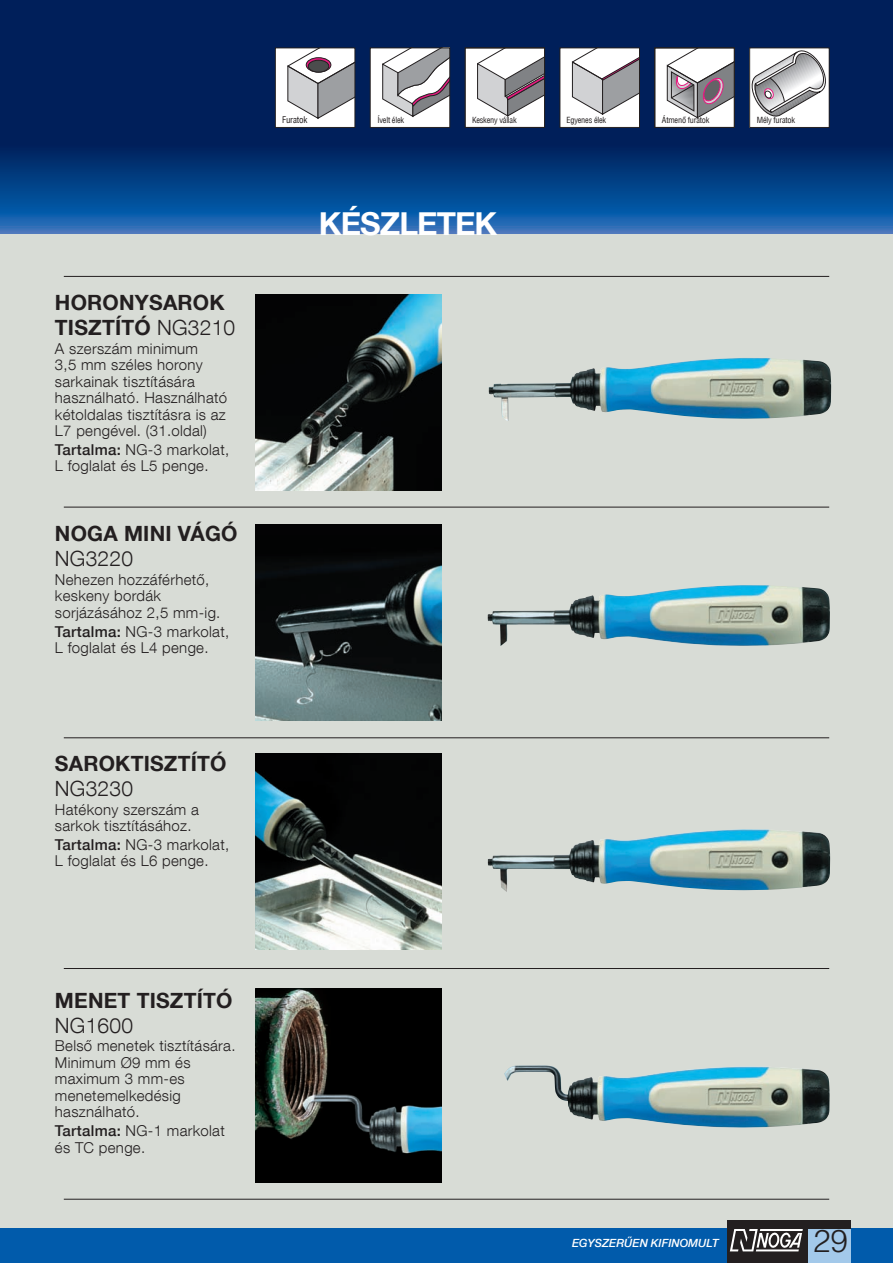
<style>
.page{position:relative;width:893px;height:1263px;background:#d8dcd6}
.page>*{position:absolute;margin:0;border:0;box-sizing:border-box;transform-origin:0 0}
.Szerszámcsoport{font:700 31.65px "Helvetica Neue LT Com";letter-spacing:-.03em;color:#fff}
.t1{font:300 31.5px "Helvetica LT Std";color:#231f20}
.Szerszámcsoport-2{font:700 21px/25.2px "Helvetica Neue LT Com";letter-spacing:.01em;color:#231f20}
.Szerszámcsoport-3{font:300 21px "Helvetica Neue LT Com";letter-spacing:.01em;color:#231f20}
.Szerszámcsoport-4{font:300 15px/16.5px "Helvetica Neue LT Com";letter-spacing:.02em;color:#231f20}
.SIMPLY_SOPHISTICATED{font:italic 500 11.25px "Helvetica Neue LT Com";color:#fff}
.t2{font:condensed 9px "H Helvetica";letter-spacing:-.025em;color:#231f20}
.t3{font:condensed 8.25px "H Helvetica";letter-spacing:-.025em;color:#231f20}
.s1{font-weight:300}
.s2{font-weight:500}
</style>
<div class="page">
<div style="left:0;top:0;width:893px;height:145px;background:#001f5a"></div>
<div style="left:0;top:144px;width:893px;height:69px;background:linear-gradient(to bottom,#00205a,#015aa8)"></div>
<div style="left:0;top:212px;width:893px;height:22px;background:linear-gradient(to bottom,#005aab,#4b77bc)"></div>
<div style="left:0;top:1229px;width:893px;height:34px;background:#015bab"></div>
<div style="left:727px;top:1220px;width:123px;height:43px;background:#231f20"></div>
<div style="left:808px;top:1229px;width:42px;height:34px;background:#a3c9ea"></div>
<hr style="left:760px;top:1229px;width:43px;height:2px;background:#fff">
<svg style="left:730px;top:1229px;width:72px;height:22px"></svg>
<div style="left:465px;top:48px;width:80px;height:79px;background:#fff"></div>
<svg style="left:477px;top:50px;width:66px;height:66px"></svg>
<div style="left:465px;top:48px;width:80px;height:80px;border:1px solid #231f20"></div>
<div style="left:655px;top:48px;width:79px;height:79px;background:#fff"></div>
<svg style="left:667px;top:50px;width:65px;height:68px"></svg>
<div style="left:560px;top:48px;width:79px;height:79px;background:#fff"></div>
<svg style="left:572px;top:50px;width:66px;height:65px"></svg>
<div style="left:560px;top:48px;width:80px;height:80px;border:1px solid #231f20"></div>
<div style="left:370px;top:48px;width:80px;height:79px;background:#fff"></div>
<svg style="left:382px;top:50px;width:66px;height:67px"></svg>
<div style="left:370px;top:48px;width:80px;height:80px;border:1px solid #231f20"></div>
<div style="left:275px;top:48px;width:80px;height:79px;background:#fff"></div>
<svg style="left:287px;top:50px;width:66px;height:69px"></svg>
<svg style="left:306px;top:58px;width:25px;height:14px"></svg>
<div style="left:306px;top:58px;width:25px;height:14px;border:1px solid #231f20;border-radius:50%"></div>
<div style="left:308px;top:60px;width:21px;height:12px;background:#4b4c4d;border-radius:50%"></div>
<div style="left:308px;top:60px;width:21px;height:12px;border:1px solid #231f20;border-radius:50%"></div>
<div style="left:275px;top:48px;width:80px;height:80px;border:1px solid #231f20"></div>
<div style="left:750px;top:48px;width:79px;height:79px;background:#fff"></div>
<div style="left:749px;top:48px;width:80px;height:80px;border:1px solid #231f20"></div>
<svg style="left:750px;top:48px;width:77px;height:71px"></svg>
<hr style="left:64px;top:1199px;width:765px;height:1px;background:#231f20">
<hr style="left:64px;top:968px;width:765px;height:1px;background:#231f20">
<hr style="left:64px;top:737px;width:765px;height:1px;background:#231f20">
<hr style="left:64px;top:507px;width:765px;height:1px;background:#231f20">
<hr style="left:64px;top:276px;width:765px;height:1px;background:#231f20">
<img style="left:489px;top:358px;width:342px;height:63px">
<img style="left:488px;top:829px;width:342px;height:63px">
<img style="left:487px;top:585px;width:343px;height:61px">
<img style="left:255px;top:753px;width:186px;height:196px">
<img style="left:255px;top:294px;width:186px;height:196px">
<img style="left:255px;top:525px;width:186px;height:195px">
<img style="left:504px;top:1065px;width:325px;height:62px">
<img style="left:255px;top:988px;width:186px;height:195px">
<p class="Szerszámcsoport-2" style="left:55px;top:289px;width:182px;text-indent:94px">SAROK<br>TISZTÍTÓ <span class="s1">NG3210</span></p>
<p class="Szerszámcsoport-4" style="left:55px;top:340px;width:174px">A szerszám minimum<br>3,5 mm széles horony sarkainak tisztítására használható. Használható kétoldalas tisztításra is az<br>L7 pengével. (31.oldal)</p>
<p class="Szerszámcsoport-4" style="left:55px;top:441px;width:176px"><span class="s2">Tartalma:</span> NG-3 markolat,<br>L foglalat és L5 penge.</p>
<p class="Szerszámcsoport-2" style="left:55px;top:289px;width:64px">HORONY</p>
<p class="Szerszámcsoport-2" style="left:55px;top:520px;width:184px">NOGA MINI VÁGÓ<br><span class="s1">NG3220</span></p>
<p class="Szerszámcsoport-4" style="left:55px;top:571px;width:167px">Nehezen hozzáférhető, keskeny bordák sorjázásához 2,5 mm-ig.</p>
<p class="Szerszámcsoport-4" style="left:55px;top:623px;width:176px"><span class="s2">Tartalma:</span> NG-3 markolat,<br>L foglalat és L4 penge.</p>
<p class="Szerszámcsoport-2" style="left:55px;top:750px;width:60px">SAROKT</p>
<p class="Szerszámcsoport-2" style="left:144px;top:750px;width:84px">ISZT ÍTÓ</p>
<p class="Szerszámcsoport-3" style="left:55px;top:776px;width:80px">NG3230</p>
<p class="Szerszámcsoport-4" style="left:55px;top:801px;width:146px">Hatékony szerszám a sarkok tisztításához.</p>
<p class="Szerszámcsoport-4" style="left:55px;top:836px;width:176px"><span class="s2">Tartalma:</span> NG-3 markolat,<br>L foglalat és L6 penge.</p>
<p class="t2" style="left:282px;top:114px;width:27px">Furatok</p>
<p class="t3" style="left:377px;top:114px;width:28px">Ívelt élek</p>
<p class="t3" style="left:472px;top:114px;width:46px">Keskeny vállak</p>
<p class="t3" style="left:567px;top:114px;width:41px">Egyenes élek</p>
<p class="t3" style="left:662px;top:114px;width:49px">Átmenő furatok</p>
<p class="t3" style="left:757px;top:114px;width:40px">Mély furatok</p>
<p class="Szerszámcsoport" style="left:319px;top:203px;width:180px">KÉSZLETEK</p>
<p class="Szerszámcsoport-2" style="left:55px;top:987px;width:179px">MENET TISZTÍTÓ<br><span class="s1">NG1600</span></p>
<p class="Szerszámcsoport-4" style="left:55px;top:1037px;width:182px">Belső menetek tisztítására.<br>Minimum Ø9 mm és maximum 3 mm-es menetemelkedésig használható.</p>
<p class="Szerszámcsoport-4" style="left:55px;top:1122px;width:171px"><span class="s2">Tartalma:</span> NG-1 markolat és TC penge.</p>
<p class="SIMPLY_SOPHISTICATED" style="left:572px;top:1236px;width:148px">EGYSZERŰEN KIFINOMULT</p>
<p class="t1" style="left:813px;top:1221px;width:37px">29</p>
</div>
